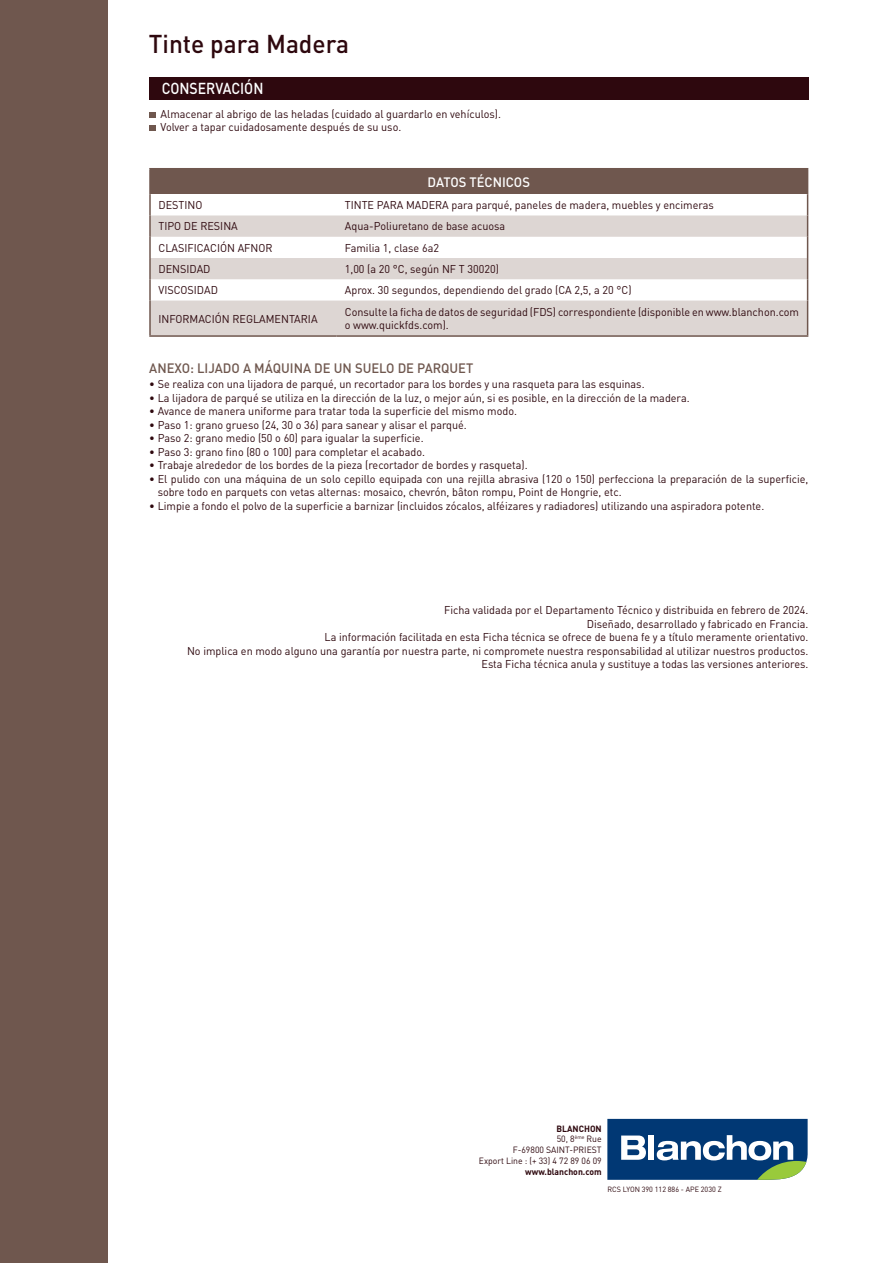
<style>
.page{position:relative;width:893px;height:1263px;background:#fff}
.page>*{position:absolute;margin:0;border:0;box-sizing:border-box;transform-origin:0 0}
.t1{font:500 25.5px "DINOT";color:#2e080e;scale:.96 1}
.t2{font:500 15.75px "DINOT";color:#fff;scale:.89 1}
.t3{font:500 13.5px "DINOT";color:#6f574e;scale:.96 1}
.t4{font:500 13.5px "DINOT";color:#fff;scale:.96 1}
.t5{font:11.25px/13.5px "DINOT";color:#2e080e;scale:.96 1}
.t6{font:9px/10.8px "DINOT";color:#2e080e;text-align:right;scale:.96 1}
.t7{font:700 9px "DINOT";color:#2e080e;scale:.96 1}
.t8{font:7.5px "DINOT";color:#2e080e;scale:.96 1}
.s1{font-weight:700}
</style>
<div class="page">
<div style="left:149px;top:77px;width:659px;height:22px;background:#2e080e"></div>
<svg style="left:149px;top:112px;width:6px;height:6px"></svg>
<svg style="left:149px;top:125px;width:6px;height:6px"></svg>
<div style="left:0;top:0;width:107px;height:1263px;background:#6f574e"></div>
<svg style="left:607px;top:1119px;width:201px;height:61px"></svg>
<div style="left:150px;top:169px;width:658px;height:25px;background:#6f574e"></div>
<svg style="left:151px;top:215px;width:656px;height:120px;fill:#ddd6d3"></svg>
<hr style="left:149px;top:169px;width:2px;height:25px;background:#6f574e">
<hr style="left:149px;top:168px;width:187px;height:1px;background:#6f574e">
<hr style="left:336px;top:168px;width:472px;height:1px;background:#6f574e">
<hr style="left:149px;top:194px;width:2px;height:21px;background:#6f574e">
<hr style="left:149px;top:215px;width:2px;height:22px;background:#6f574e">
<hr style="left:149px;top:237px;width:2px;height:21px;background:#6f574e">
<hr style="left:149px;top:258px;width:2px;height:21px;background:#6f574e">
<hr style="left:149px;top:279px;width:2px;height:22px;background:#6f574e">
<svg style="left:807px;top:194px;width:1px;height:107px"></svg>
<hr style="left:149px;top:301px;width:2px;height:34px;background:#6f574e">
<hr style="left:149px;top:335px;width:187px;height:2px;background:#6f574e">
<hr style="left:807px;top:301px;width:1px;height:34px;background:#6f574e">
<hr style="left:336px;top:335px;width:472px;height:2px;background:#6f574e">
<h1 class="t1" style="left:149px;top:27px;width:210px">Tinte para Madera</h1>
<h2 class="t2" style="left:162px;top:78px;width:116px">CONSERVACIÓN</h2>
<p class="t5" style="left:161px;top:107px;width:356px">Almacenar al abrigo de las heladas (cuidado al guardarlo en vehículos).<br>Volver a tapar cuidadosamente después de su uso.</p>
<p class="t4" style="left:428px;top:173px;width:108px">DATOS TÉCNICOS</p>
<p class="t5" style="left:158px;top:198px;width:47px">DESTINO</p>
<p class="t5" style="left:345px;top:198px;width:386px">TINTE PARA MADERA para parqué, paneles de madera, muebles y encimeras</p>
<p class="t5" style="left:158px;top:219px;width:84px">TIPO DE RESINA</p>
<p class="t5" style="left:345px;top:219px;width:168px">Aqua-Poliuretano de base acuosa</p>
<p class="t5" style="left:158px;top:241px;width:120px">CLASIFICACIÓN AFNOR</p>
<p class="t5" style="left:345px;top:241px;width:100px">Familia 1, clase 6a2</p>
<p class="t5" style="left:158px;top:262px;width:56px">DENSIDAD</p>
<p class="t5" style="left:345px;top:262px;width:162px">1,00 (a 20 °C, según NF T 30020)</p>
<p class="t5" style="left:158px;top:283px;width:63px">VISCOSIDAD</p>
<p class="t5" style="left:345px;top:283px;width:300px">Aprox. 30 segundos, dependiendo del grado (CA 2,5, a 20 °C)</p>
<p class="t5" style="left:158px;top:312px;width:167px">INFORMACIÓN REGLAMENTARIA</p>
<p class="t5" style="left:345px;top:305px;width:475px">Consulte la ficha de datos de seguridad (FDS) correspondiente (disponible en www.blanchon.com o www.quickfds.com).</p>
<p class="t3" style="left:149px;top:359px;width:339px">ANEXO: LIJADO A MÁQUINA DE UN SUELO DE PARQUET</p>
<p class="t5" style="left:149px;top:377px;width:517px">• Se realiza con una lijadora de parqué, un recortador para los bordes y una rasqueta para las esquinas.</p>
<p class="t5" style="left:149px;top:391px;width:564px">• La lijadora de parqué se utiliza en la dirección de la luz, o mejor aún, si es posible, en la dirección de la madera.</p>
<p class="t5" style="left:149px;top:404px;width:385px">• Avance de manera uniforme para tratar toda la superficie del mismo modo.</p>
<p class="t5" style="left:149px;top:418px;width:332px">• Paso 1: grano grueso (24, 30 o 36) para sanear y alisar el parqué.</p>
<p class="t5" style="left:149px;top:431px;width:287px">• Paso 2: grano medio (50 o 60) para igualar la superficie.</p>
<p class="t5" style="left:149px;top:445px;width:289px">• Paso 3: grano fino (80 o 100) para completar el acabado.</p>
<p class="t5" style="left:149px;top:458px;width:396px">• Trabaje alrededor de los bordes de la pieza (recortador de bordes y rasqueta).</p>
<p class="t5" style="left:158px;top:472px;width:679px;text-indent:-8px">• El pulido con una máquina de un solo cepillo equipada con una rejilla abrasiva (120 o 150) perfecciona la preparación de la superficie, sobre todo en parquets con vetas alternas: mosaico, chevrón, bâton rompu, Point de Hongrie, etc.</p>
<p class="t5" style="left:149px;top:499px;width:642px">• Limpie a fondo el polvo de la superficie a barnizar (incluidos zócalos, alféizares y radiadores) utilizando una aspiradora potente.</p>
<p class="t5" style="left:187px;top:603px;width:649px;text-align:right">Ficha validada por el Departamento Técnico y distribuida en febrero de 2024.<br>Diseñado, desarrollado y fabricado en Francia.<br>La información facilitada en esta Ficha técnica se ofrece de buena fe y a título meramente orientativo.<br>No implica en modo alguno una garantía por nuestra parte, ni compromete nuestra responsabilidad al utilizar nuestros productos.<br>Esta Ficha técnica anula y sustituye a todas las versiones anteriores.</p>
<p class="t6" style="left:479px;top:1123px;width:129px"><span class="s1">BLANCHON<br></span>50, 8<sup>ème</sup> Rue<br>F-69800 SAINT-PRIEST<br>Export Line : (+ 33) 4 72 89 06 09</p>
<p class="t7" style="left:525px;top:1166px;width:81px">www.blanchon.com</p>
<p class="t8" style="left:608px;top:1185px;width:120px">RCS LYON 390 112 886 - APE 2030 Z</p>
</div>
